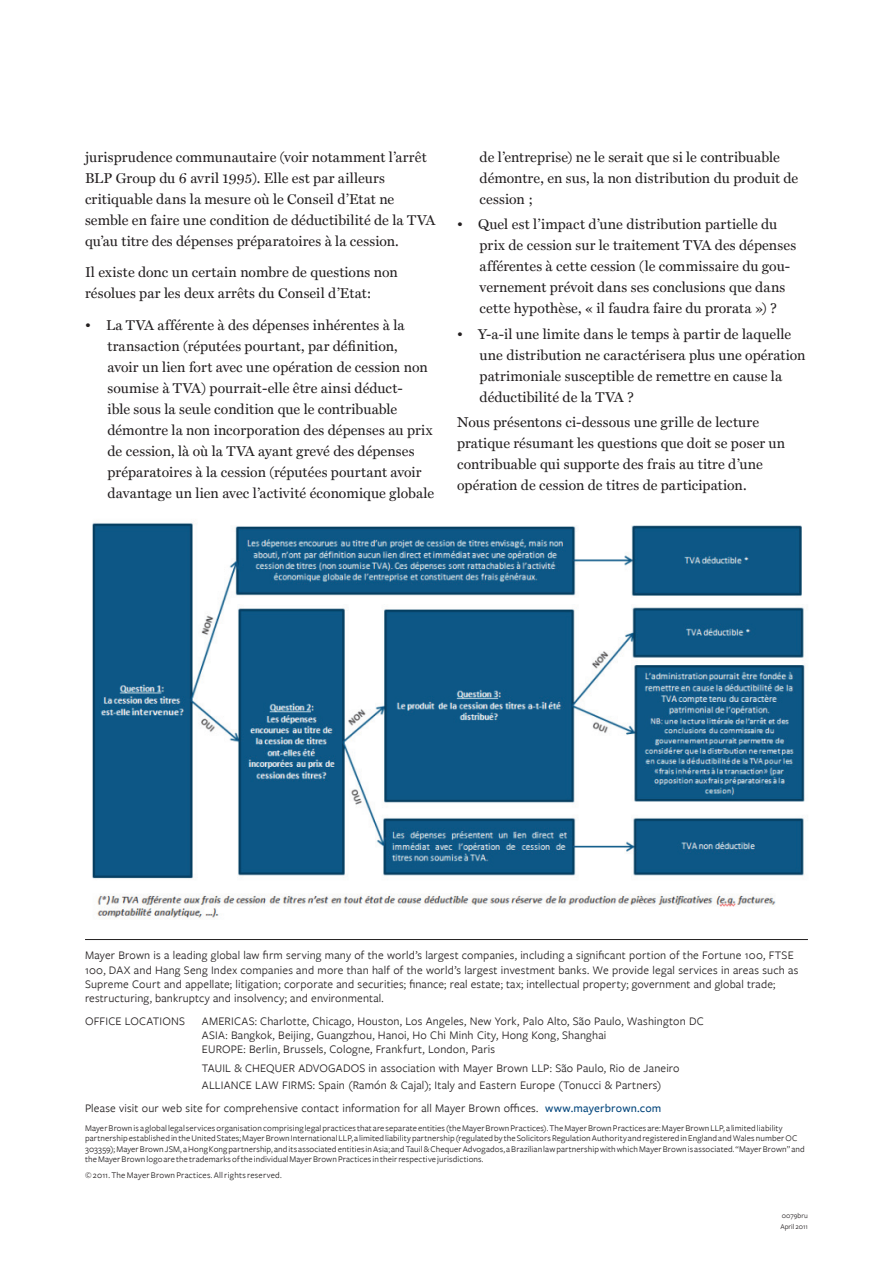
<style>
.page{position:relative;width:893px;height:1263px;background:#fff}
.page>*{position:absolute;margin:0;border:0;box-sizing:border-box;transform-origin:0 0}
.t1{font:14.25px/21px "Miller Text";letter-spacing:.005em;color:#231f20}
.t2{font:12px/14.2px "Freight Sans";letter-spacing:.015em;color:#231f20}
.t3{font:9px/10.5px "Freight Sans";letter-spacing:.015em;color:#231f20}
.t4{font:7.5px/10.5px "Freight Sans";color:#231f20}
.s1{font-weight:500;color:#00447b}
</style>
<div class="page">
<hr style="left:85px;top:939px;width:723px;height:1px;background:#231f20">
<img style="left:92px;top:521px;width:713px;height:399px">
<p class="t1" style="left:85px;top:146px;width:352px">jurisprudence communautaire (voir notamment l’arrêt BLP Group du 6 avril 1995). Elle est par ailleurs critiquable dans la mesure où le Conseil d’Etat ne semble en faire une condition de déductibilité de la TVA qu’au titre des dépenses préparatoires à la cession.</p>
<p class="t1" style="left:85px;top:262px;width:314px">Il existe donc un certain nombre de questions non résolues par les deux arrêts du Conseil d’Etat:</p>
<p class="t1" style="left:108px;top:314px;width:328px;text-indent:-23px">• La TVA afférente à des dépenses inhérentes à la transaction (réputées pourtant, par définition,<br>avoir un lien fort avec une opération de cession non soumise à TVA) pourrait-elle être ainsi déduct-<br>ible sous la seule condition que le contribuable démontre la non incorporation des dépenses au prix de cession, là où la TVA ayant grevé des dépenses préparatoires à la cession (réputées pourtant avoir davantage un lien avec l’activité économique globale</p>
<p class="t1" style="left:480px;top:146px;width:320px">de l’entreprise) ne le serait que si le contribuable démontre, en sus, la non distribution du produit de cession ;</p>
<p class="t1" style="left:480px;top:214px;width:318px;text-indent:-23px">• Quel est l’impact d’une distribution partielle du prix de cession sur le traitement TVA des dépenses afférentes à cette cession (le commissaire du gou&shy;vernement prévoit dans ses conclusions que dans cette hypothèse, « il faudra faire du prorata ») ?</p>
<p class="t1" style="left:480px;top:323px;width:328px;text-indent:-23px">• Y-a-il une limite dans le temps à partir de laquelle une distribution ne caractérisera plus une opération patrimoniale susceptible de remettre en cause la déductibilité de la TVA ?</p>
<p class="t1" style="left:457px;top:412px;width:330px">Nous présentons ci-dessous une grille de lecture pratique résumant les questions que doit se poser un contribuable qui supporte des frais au titre d’une opération de cession de titres de participation.</p>
<p class="t2" style="left:85px;top:948px;width:715px">Mayer Brown is a leading global law firm serving many of the world’s largest companies, including a significant portion of the Fortune 100, FTSE 100, DAX and Hang Seng Index companies and more than half of the world’s largest investment banks. We provide legal services in areas such as Supreme Court and appellate; litigation; corporate and securities; finance; real estate; tax; intellectual property; government and global trade; restructuring, bankruptcy and insolvency; and environmental.</p>
<p class="t2" style="left:85px;top:1014px;width:102px">OFFICE LOCATIONS</p>
<p class="t2" style="left:202px;top:1014px;width:503px">AMERICAS: Charlotte, Chicago, Houston, Los Angeles, New York, Palo Alto, São Paulo, Washington DC<br>ASIA: Bangkok, Beijing, Guangzhou, Hanoi, Ho Chi Minh City, Hong Kong, Shanghai<br>EUROPE: Berlin, Brussels, Cologne, Frankfurt, London, Paris</p>
<p class="t2" style="left:202px;top:1059px;width:479px;line-height:17.5px">TAUIL &amp; CHEQUER ADVOGADOS in association with Mayer Brown LLP: São Paulo, Rio de Janeiro<br>ALLIANCE LAW FIRMS: Spain (Ramón &amp; Cajal); Italy and Eastern Europe (Tonucci &amp; Partners)</p>
<p class="t2" style="left:85px;top:1101px;width:578px">Please visit our web site for comprehensive contact information for all Mayer Brown offices. <span class="s1">www.mayerbrown.com</span></p>
<p class="t3" style="left:85px;top:1123px;width:721px">Mayer Brown is a global legal services organisation comprising legal practices that are separate entities (the Mayer Brown Practices). The Mayer Brown Practices are: Mayer Brown LLP, a limited liability partnership established in the United States; Mayer Brown International LLP, a limited liability partnership (regulated by the Solicitors Regulation Authority and registered in England and Wales number OC 303359); Mayer Brown JSM, a Hong Kong partnership, and its associated entities in Asia; and Tauil &amp; Chequer Advogados, a Brazilian law partnership with which Mayer Brown is associated. “Mayer Brown” and the Mayer Brown logo are the trademarks of the individual Mayer Brown Practices in their respective jurisdictions.</p>
<p class="t3" style="left:85px;top:1170px;width:198px">© 2011. The Mayer Brown Practices. All rights reserved.</p>
<p class="t4" style="left:780px;top:1211px;width:29px">0079bru<br>April 2011</p>
</div>
